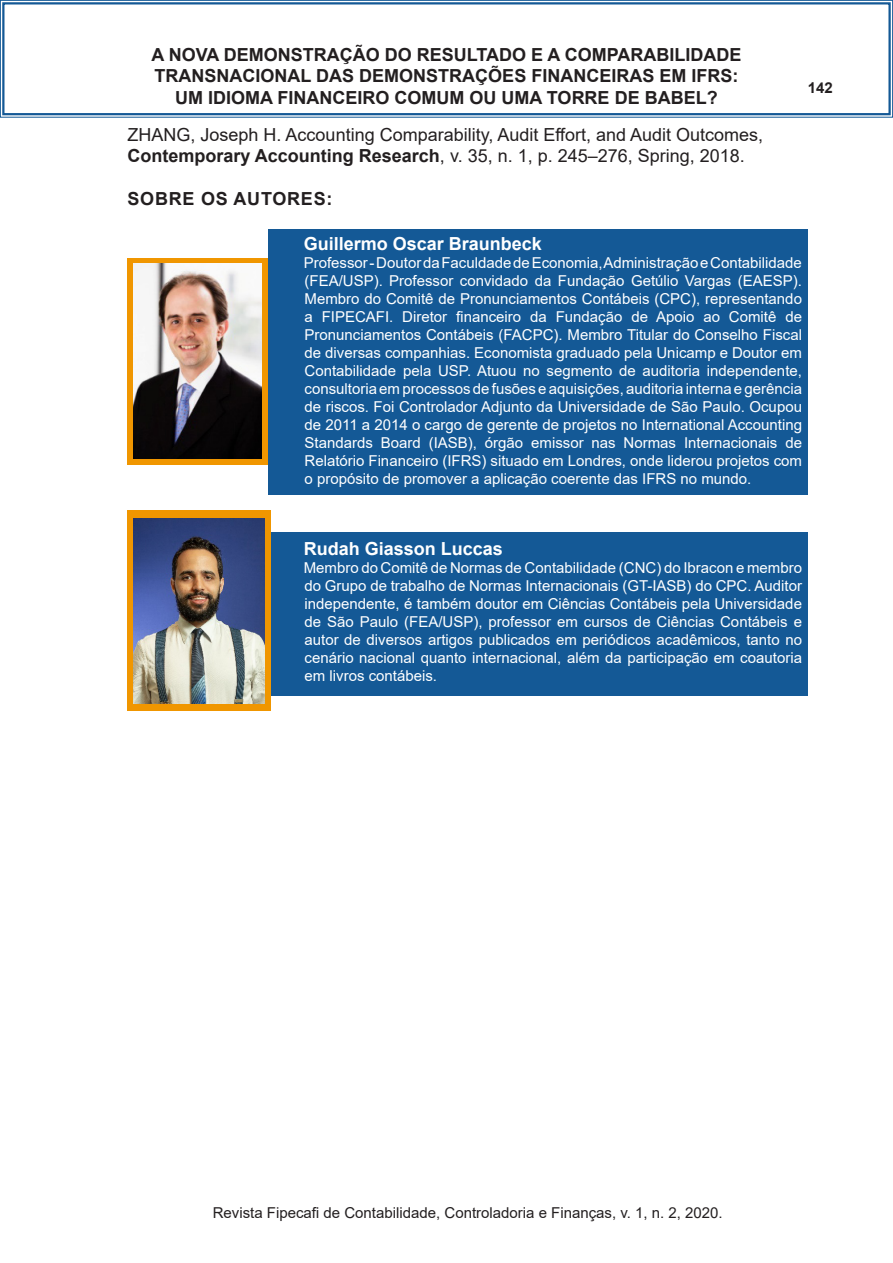
<style>
.page{position:relative;width:893px;height:1263px;background:#fff}
.page>*{position:absolute;margin:0;border:0;box-sizing:border-box;transform-origin:0 0}
.t1{font:700 18px/21.6px "Arial";color:#231f20;text-align:center}
.t2{font:18px/21.6px "Arial";color:#231f20}
.t3{font:700 18px "Arial";color:#fff}
.t4{font:700 18px "Arial";letter-spacing:.04em;color:#231f20}
.t5{font:15px/18px "Arial";color:#fff;text-align:justify}
.t6{font:15px "Arial";color:#231f20}
.t7{font:700 15px "Arial";color:#231f20}
.s1{font-weight:700}
</style>
<div class="page">
<div style="left:128px;top:258px;width:141px;height:207px;background:#f09600"></div>
<div style="left:128px;top:510px;width:143px;height:201px;background:#f09600"></div>
<div style="left:269px;top:229px;width:539px;height:265px;background:#145996"></div>
<div style="left:271px;top:532px;width:537px;height:163px;background:#145996"></div>
<img style="left:134px;top:263px;width:128px;height:196px">
<img style="left:134px;top:518px;width:131px;height:186px">
<svg style="left:0;top:0;width:893px;height:118px"></svg>
<div style="left:2px;top:2px;width:889px;height:113px;border:2px solid #145996"></div>
<p class="t1" style="left:151px;top:44px;width:591px">A NOVA DEMONSTRAÇÃO DO RESULTADO E A COMPARABILIDADE<br>TRANSNACIONAL DAS DEMONSTRAÇÕES FINANCEIRAS EM IFRS:<br>UM IDIOMA FINANCEIRO COMUM OU UMA TORRE DE BABEL?</p>
<p class="t7" style="left:808px;top:77px;width:27px">142</p>
<p class="t2" style="left:128px;top:123px;width:637px">ZHANG, Joseph H. Accounting Comparability, Audit Effort, and Audit Outcomes,<br><span class="s1">Contemporary Accounting Research</span>, v. 35, n. 1, p. 245–276, Spring, 2018.</p>
<p class="t4" style="left:128px;top:186px;width:206px">SOBRE OS AUTORES:</p>
<p class="t3" style="left:304px;top:231px;width:240px">Guillermo Oscar Braunbeck</p>
<p class="t5" style="left:304px;top:254px;width:500px">Professor - Doutor da Faculdade de Economia, Administração e Contabilidade (FEA/USP). Professor convidado da Fundação Getúlio Vargas (EAESP).<br>Membro do Comitê de Pronunciamentos Contábeis (CPC), representando a FIPECAFI. Diretor financeiro da Fundação de Apoio ao Comitê de Pronunciamentos Contábeis (FACPC). Membro Titular do Conselho Fiscal de diversas companhias. Economista graduado pela Unicamp e Doutor em Contabilidade pela USP. Atuou no segmento de auditoria independente, consultoria em processos de fusões e aquisições, auditoria interna e gerência de riscos. Foi Controlador Adjunto da Universidade de São Paulo. Ocupou de 2011 a 2014 o cargo de gerente de projetos no International Accounting Standards Board (IASB), órgão emissor nas Normas Internacionais de Relatório Financeiro (IFRS) situado em Londres, onde liderou projetos com o propósito de promover a aplicação coerente das IFRS no mundo.</p>
<p class="t3" style="left:304px;top:535px;width:201px">Rudah Giasson Luccas</p>
<p class="t5" style="left:304px;top:558px;width:500px">Membro do Comitê de Normas de Contabilidade (CNC) do Ibracon e membro do Grupo de trabalho de Normas Internacionais (GT-IASB) do CPC. Auditor independente, é também doutor em Ciências Contábeis pela Universidade de São Paulo (FEA/USP), professor em cursos de Ciências Contábeis e autor de diversos artigos publicados em periódicos acadêmicos, tanto no cenário nacional quanto internacional, além da participação em coautoria em livros contábeis.</p>
<p class="t6" style="left:213px;top:1202px;width:512px">Revista Fipecafi de Contabilidade, Controladoria e Finanças, v. 1, n. 2, 2020.</p>
</div>
